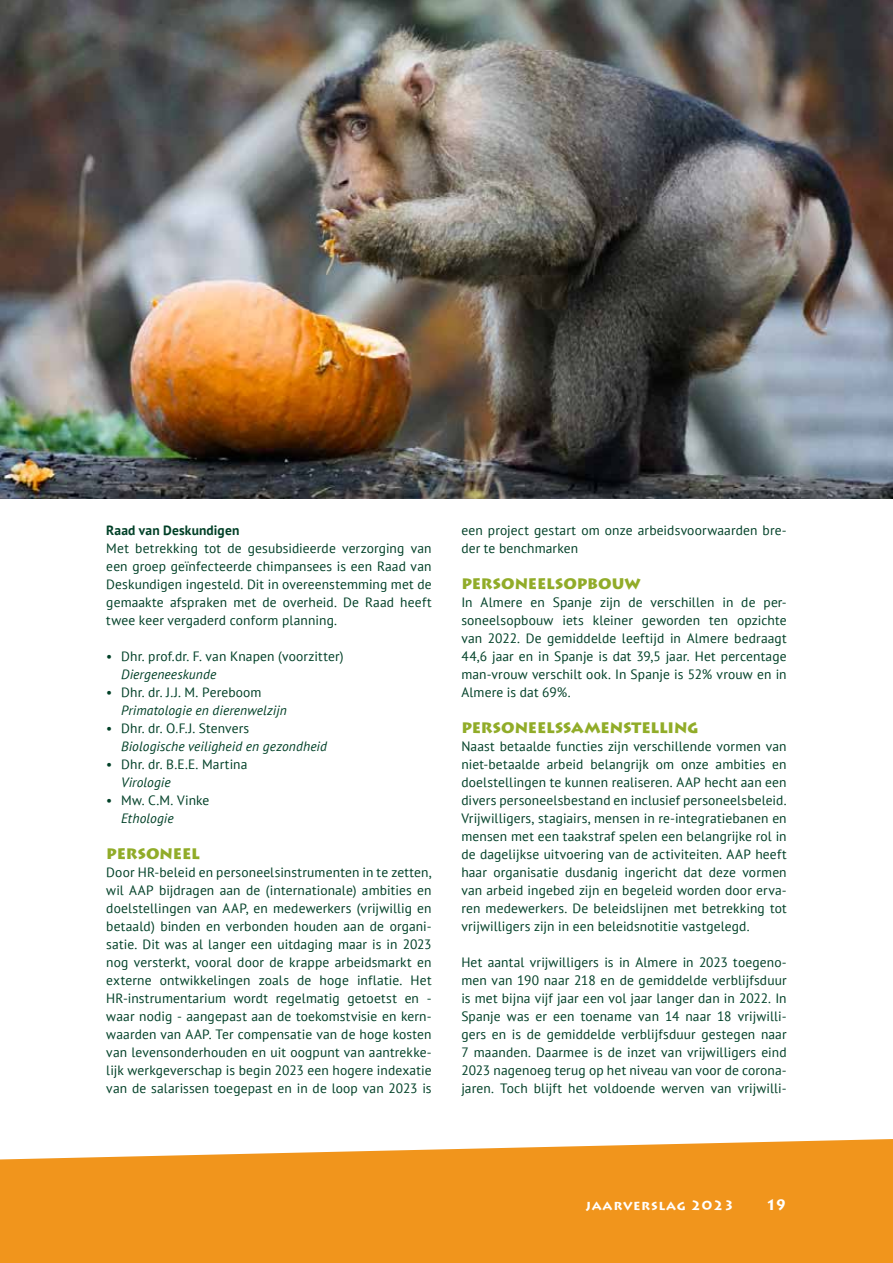
<style>
.page{position:relative;width:893px;height:1263px;background:#fff}
.page>*{position:absolute;margin:0;border:0;box-sizing:border-box;transform-origin:0 0}
.t1{font:900 15px "Lithos Pro";letter-spacing:-.01em;color:#91ac29}
.t2{font:700 15px "Lithos Pro";color:#fff}
.t3{font:13.5px/18px "PT Sans";letter-spacing:.01em;color:#004027;text-align:justify}
.t4{font:italic 13.5px "PT Sans";letter-spacing:.005em;color:#004027}
.t5{font:700 13.5px "PT Sans";letter-spacing:.01em;color:#004027}
.t6{font:700 13.5px "Lithos Pro";letter-spacing:.05em;color:#fff}
</style>
<div class="page">
<svg style="left:0;top:1139px;width:893px;height:124px;background:#f29d2e"></svg>
<img style="left:0;top:0;width:893px;height:499px">
<p class="t5" style="left:106px;top:521px;width:135px">Raad van Deskundigen</p>
<p class="t3" style="left:106px;top:538px;width:327px">Met betrekking tot de gesubsidieerde verzorging van een groep geïnfecteerde chimpansees is een Raad van Deskundigen ingesteld. Dit in overeenstemming met de gemaakte afspraken met de overheid. De Raad heeft twee keer vergaderd conform planning.</p>
<p class="t3" style="left:106px;top:646px;width:239px">• Dhr. prof.dr. F. van Knapen (voorzitter)</p>
<p class="t4" style="left:121px;top:665px;width:97px">Diergeneeskunde</p>
<p class="t3" style="left:106px;top:682px;width:157px">• Dhr. dr. J.J. M. Pereboom</p>
<p class="t4" style="left:121px;top:701px;width:167px">Primatologie en dierenwelzijn</p>
<p class="t3" style="left:106px;top:718px;width:145px">• Dhr. dr. O.F.J. Stenvers</p>
<p class="t4" style="left:121px;top:737px;width:207px">Biologische veiligheid en gezondheid</p>
<p class="t3" style="left:106px;top:754px;width:143px">• Dhr. dr. B.E.E. Martina</p>
<p class="t4" style="left:121px;top:773px;width:51px">Virologie</p>
<p class="t3" style="left:106px;top:790px;width:105px">• Mw. C.M. Vinke</p>
<p class="t4" style="left:121px;top:809px;width:54px">Ethologie</p>
<p class="t1" style="left:106px;top:844px;width:95px">PERSONEEL</p>
<p class="t3" style="left:106px;top:862px;width:327px">Door HR-beleid en personeelsinstrumenten in te zetten, wil AAP bijdragen aan de (internationale) ambities en doelstellingen van AAP, en medewerkers (vrijwillig en betaald) binden en verbonden houden aan de organi&shy;satie. Dit was al langer een uitdaging maar is in 2023 nog versterkt, vooral door de krappe arbeidsmarkt en externe ontwikkelingen zoals de hoge inflatie. Het HR-instrumentarium wordt regelmatig getoetst en - waar nodig - aangepast aan de toekomstvisie en kern&shy;waarden van AAP. Ter compensatie van de hoge kosten van levensonderhouden en uit oogpunt van aantrekke&shy;lijk werkgeverschap is begin 2023 een hogere indexatie van de salarissen toegepast en in de loop van 2023 is</p>
<p class="t3" style="left:461px;top:520px;width:327px">een project gestart om onze arbeidsvoorwaarden bre&shy;der te benchmarken</p>
<p class="t1" style="left:461px;top:574px;width:181px">PERSONEELSOPBOUW</p>
<p class="t3" style="left:461px;top:592px;width:327px">In Almere en Spanje zijn de verschillen in de per&shy;soneelsopbouw iets kleiner geworden ten opzichte van 2022. De gemiddelde leeftijd in Almere bedraagt 44,6 jaar en in Spanje is dat 39,5 jaar. Het percentage man-vrouw verschilt ook. In Spanje is 52% vrouw en in Almere is dat 69%.</p>
<p class="t1" style="left:461px;top:718px;width:239px">PERSONEELSSAMENSTELLING</p>
<p class="t3" style="left:461px;top:736px;width:327px">Naast betaalde functies zijn verschillende vormen van niet-betaalde arbeid belangrijk om onze ambities en doelstellingen te kunnen realiseren. AAP hecht aan een divers personeelsbestand en inclusief personeelsbeleid.<br>Vrijwilligers, stagiairs, mensen in re-integratiebanen en mensen met een taakstraf spelen een belangrijke rol in de dagelijkse uitvoering van de activiteiten. AAP heeft haar organisatie dusdanig ingericht dat deze vormen van arbeid ingebed zijn en begeleid worden door erva&shy;ren medewerkers. De beleidslijnen met betrekking tot vrijwilligers zijn in een beleidsnotitie vastgelegd.</p>
<p class="t3" style="left:461px;top:952px;width:327px">Het aantal vrijwilligers is in Almere in 2023 toegeno&shy;men van 190 naar 218 en de gemiddelde verblijfsduur is met bijna vijf jaar een vol jaar langer dan in 2022. In Spanje was er een toename van 14 naar 18 vrijwilli&shy;gers en is de gemiddelde verblijfsduur gestegen naar 7 maanden. Daarmee is de inzet van vrijwilligers eind 2023 nagenoeg terug op het niveau van voor de corona&shy;jaren. Toch blijft het voldoende werven van vrijwilli-</p>
<p class="t6" style="left:586px;top:1197px;width:150px">JAARVERSLAG 2023</p>
<p class="t2" style="left:765px;top:1196px;width:23px">19</p>
</div>
